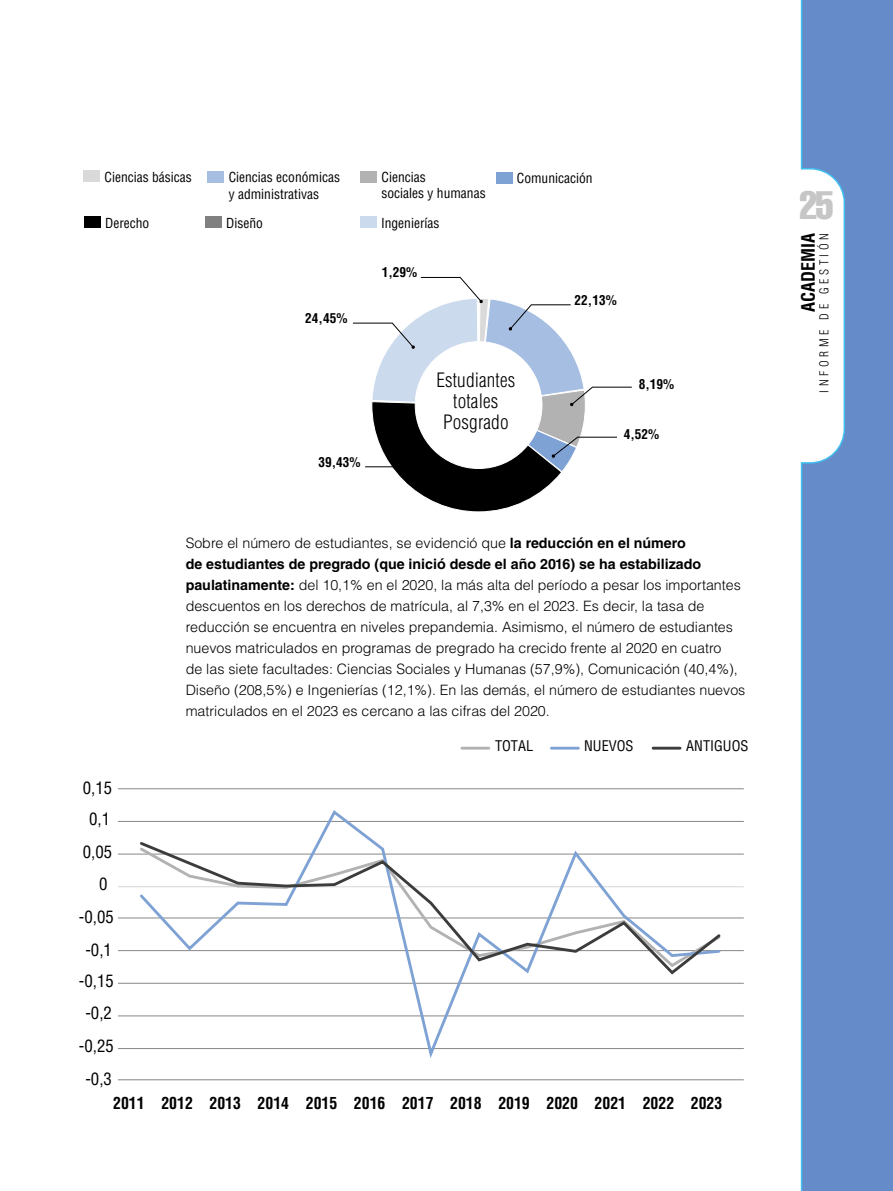
<style>
.page{position:relative;width:893px;height:1191px;background:#fff}
.page>*{position:absolute;margin:0;border:0;box-sizing:border-box;transform-origin:0 0}
.t1{font:39px "Helvetica LT Std Comp";color:#c6c6c6}
.t2{font:300 condensed 19.35px/21px "Helvetica LT Std";letter-spacing:.01em;color:#000;text-align:center}
.t3{font:700 condensed 18px "Helvetica LT Std";color:#000}
.t4{font:condensed 16.8px "Helvetica LT Std";color:#000}
.t5{font:700 condensed 16.35px "Helvetica LT Std";color:#000}
.t6{font:300 14.25px/21px "Helvetica LT Std";color:#000}
.t7{font:condensed 14.25px "Helvetica LT Std";color:#000}
.t8{font:condensed 13.5px/16.2px "Helvetica LT Std";color:#000}
.t9{font:700 condensed 13.35px "Helvetica LT Std";color:#000}
.t10{font:300 condensed 12px "Helvetica LT Std";letter-spacing:.3em;color:#000}
.s1{font-weight:700}
</style>
<div class="page">
<svg style="left:800px;top:0;width:93px;height:1191px;background:#799acf"></svg>
<hr style="left:118px;top:1079px;width:626px;height:1px;background:#878787">
<hr style="left:118px;top:1048px;width:626px;height:1px;background:#878787">
<hr style="left:118px;top:1015px;width:626px;height:1px;background:#878787">
<hr style="left:118px;top:983px;width:626px;height:1px;background:#878787">
<hr style="left:118px;top:950px;width:626px;height:1px;background:#878787">
<hr style="left:118px;top:917px;width:626px;height:1px;background:#878787">
<hr style="left:118px;top:854px;width:626px;height:1px;background:#878787">
<hr style="left:118px;top:821px;width:626px;height:1px;background:#878787">
<hr style="left:118px;top:788px;width:626px;height:1px;background:#878787">
<hr style="left:118px;top:886px;width:626px;height:1px;background:#d9d9d9">
<svg style="left:137px;top:810px;width:585px;height:248px"></svg>
<svg style="left:138px;top:839px;width:585px;height:137px"></svg>
<hr style="left:462px;top:746px;width:27px;height:3px;background:#b3b2b2">
<hr style="left:551px;top:746px;width:27px;height:3px;background:#7fa2d5">
<hr style="left:653px;top:746px;width:27px;height:3px;background:#3c3c3b">
<div style="left:84px;top:171px;width:16px;height:11px;background:#dadada"></div>
<div style="left:208px;top:171px;width:16px;height:11px;background:#a5bee1"></div>
<div style="left:361px;top:171px;width:16px;height:11px;background:#b3b2b2"></div>
<div style="left:496px;top:172px;width:16px;height:11px;background:#7fa2d5"></div>
<div style="left:85px;top:217px;width:16px;height:11px;background:#000"></div>
<div style="left:206px;top:217px;width:16px;height:11px;background:#808080"></div>
<div style="left:361px;top:217px;width:16px;height:11px;background:#ccdaee"></div>
<svg style="left:353px;top:277px;width:279px;height:235px"></svg>
<p class="t8" style="left:105px;top:169px;width:89px">Ciencias básicas</p>
<p class="t8" style="left:229px;top:169px;width:113px">Ciencias económicas y administrativas</p>
<p class="t8" style="left:381px;top:169px;width:106px">Ciencias<br>sociales y humanas</p>
<p class="t8" style="left:517px;top:170px;width:77px">Comunicación</p>
<p class="t8" style="left:105px;top:215px;width:46px">Derecho</p>
<p class="t8" style="left:226px;top:215px;width:38px">Diseño</p>
<p class="t8" style="left:381px;top:215px;width:60px">Ingenierías</p>
<p class="t9" style="left:305px;top:310px;width:44px">24,45%</p>
<p class="t9" style="left:319px;top:453px;width:44px">39,43%</p>
<p class="t9" style="left:382px;top:264px;width:37px">1,29%</p>
<h2 class="t2" style="left:436px;top:369px;width:80px">Estudiantes totales<br>Posgrado</h2>
<p class="t9" style="left:575px;top:291px;width:44px">22,13%</p>
<p class="t9" style="left:639px;top:375px;width:37px">8,19%</p>
<p class="t9" style="left:624px;top:425px;width:37px">4,52%</p>
<p class="t6" style="left:186px;top:532px;width:561px">Sobre el número de estudiantes, se evidenció que <span class="s1">la reducción en el número<br>de estudiantes de pregrado (que inició desde el año 2016) se ha estabilizado paulatinamente:</span> del 10,1% en el 2020, la más alta del período a pesar los importantes descuentos en los derechos de matrícula, al 7,3% en el 2023. Es decir, la tasa de reducción se encuentra en niveles prepandemia. Asimismo, el número de estudiantes nuevos matriculados en programas de pregrado ha crecido frente al 2020 en cuatro<br>de las siete facultades: Ciencias Sociales y Humanas (57,9%), Comunicación (40,4%), Diseño (208,5%) e Ingenierías (12,1%). En las demás, el número de estudiantes nuevos matriculados en el 2023 es cercano a las cifras del 2020.</p>
<p class="t9" style="left:330px;top:541px;width:37px">0,30%</p>
<p class="t9" style="left:537px;top:569px;width:44px">22,65%</p>
<p class="t9" style="left:255px;top:586px;width:44px">29,02%</p>
<h2 class="t2" style="left:386px;top:646px;width:80px">Estudiantes totales<br>Pregrado</h2>
<p class="t9" style="left:240px;top:686px;width:37px">4,77%</p>
<p class="t4" style="left:83px;top:777px;width:31px">0,15</p>
<p class="t4" style="left:89px;top:808px;width:22px">0,1</p>
<p class="t4" style="left:83px;top:841px;width:31px">0,05</p>
<p class="t4" style="left:99px;top:873px;width:10px">0</p>
<p class="t4" style="left:79px;top:906px;width:36px">-0,05</p>
<p class="t4" style="left:85px;top:939px;width:28px">-0,1</p>
<p class="t4" style="left:79px;top:970px;width:36px">-0,15</p>
<p class="t4" style="left:85px;top:1002px;width:28px">-0,2</p>
<p class="t4" style="left:79px;top:1035px;width:36px">-0,25</p>
<p class="t4" style="left:85px;top:1068px;width:28px">-0,3</p>
<p class="t7" style="left:495px;top:737px;width:40px">TOTAL</p>
<p class="t7" style="left:584px;top:737px;width:51px">NUEVOS</p>
<p class="t7" style="left:686px;top:737px;width:64px">ANTIGUOS</p>
<p class="t5" style="left:113px;top:1092px;width:611px">2011 2012 2013 2014 2015 2016 2017 2018 2019 2020 2021 2022 2023</p>
<h1 class="t1" style="left:799px;top:181px;width:36px">25</h1>
<p class="t3" style="left:797px;top:312px;width:81px;rotate:-90deg">ACADEMIA</p>
<p class="t10" style="left:817px;top:392px;width:161px;rotate:-90deg">INFORME DE GESTIÓN</p>
</div>
